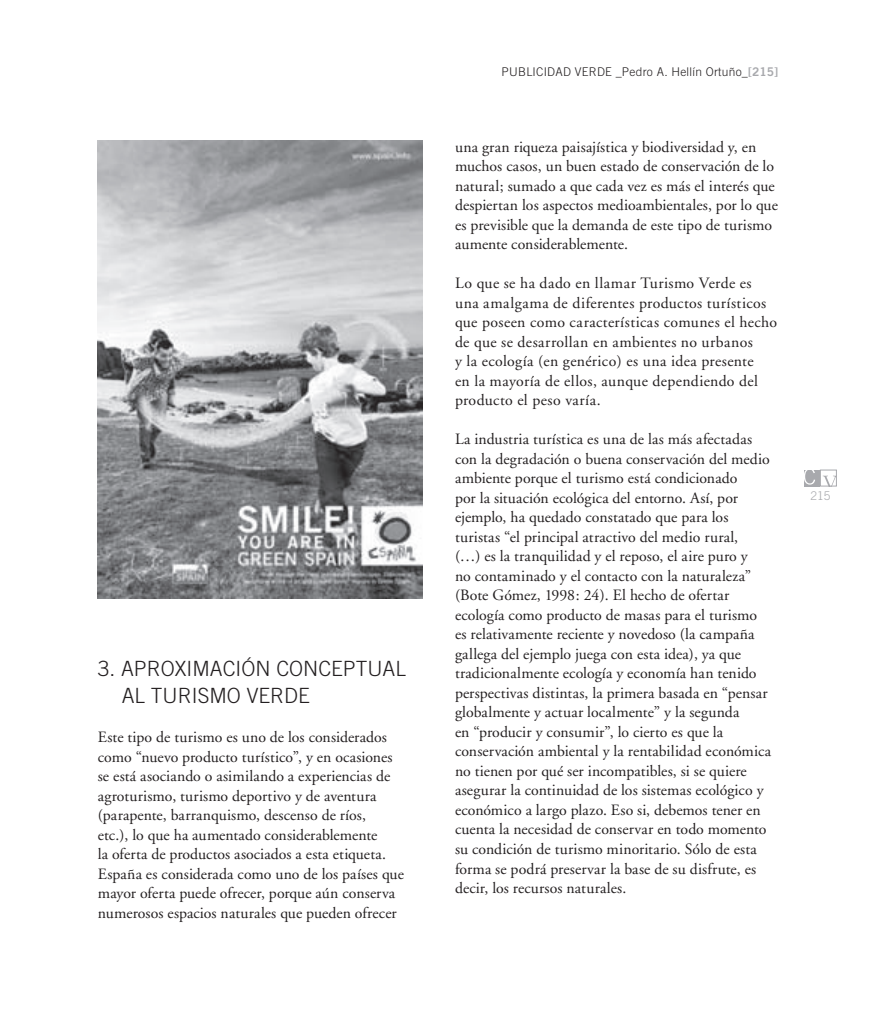
<style>
.page{position:relative;width:876px;height:1025px;background:#fff}
.page>*{position:absolute;margin:0;border:0;box-sizing:border-box;transform-origin:0 0}
.t1{font:300 21px "Trade Gothic";color:#231f20}
.t2{font:15.75px/19.5px "Adobe Garamond";letter-spacing:.005em;color:#231f20}
.t3{font:15.75px/19.5px "Adobe Garamond";letter-spacing:.025em;color:#231f20}
.t4{font:300 12px "Trade Gothic";letter-spacing:.02em;color:#231f20}
.t5{font:300 12px "Trade Gothic";color:#a8a9ad}
.s1{font-family:"Trade Gothic Bold Two";font-weight:400;color:#a8a9ad}
</style>
<div class="page">
<div style="left:804px;top:470px;width:16px;height:16px;background:#a8a9ad"></div>
<svg style="left:804px;top:470px;width:11px;height:14px"></svg>
<svg style="left:823px;top:476px;width:12px;height:8px"></svg>
<div style="left:820px;top:470px;width:17px;height:16px;border:1px solid #a8a9ad"></div>
<img style="left:98px;top:140px;width:324px;height:459px">
<h1 class="t1" style="left:98px;top:656px;width:62px">3. APROXIMACIÓN</h1>
<h1 class="t1" style="left:276px;top:656px;width:14px">CONCE</h1>
<h1 class="t1" style="left:343px;top:656px;width:27px">PTUAL</h1>
<h1 class="t1" style="left:122px;top:683px;width:43px">AL TURISMO</h1>
<h1 class="t1" style="left:247px;top:683px;width:14px">VERDE</h1>
<p class="t2" style="left:98px;top:728px;width:308px">Este tipo de turismo es uno de los considerados como “nuevo producto turístico”, y en ocasiones se está asociando o asimilando a experiencias de agroturismo, turismo deportivo y de aventura (parapente, barranquismo, descenso de ríos,<br>etc.), lo que ha aumentado considerablemente<br>la oferta de productos asociados a esta etiqueta.<br>España es considerada como uno de los países que mayor oferta puede ofrecer, porque aún conserva numerosos espacios naturales que pueden ofrecer</p>
<p class="t4" style="left:502px;top:64px;width:278px">PUBLICIDAD VERDE _PEDRO A. HELLÍN ORTUÑO_<span class="s1">[215]</span></p>
<p class="t2" style="left:455px;top:137px;width:324px">una gran riqueza paisajística y biodiversidad y, en muchos casos, un buen estado de conservación de lo natural; sumado a que cada vez es más el interés que despiertan los aspectos medioambientales, por lo que es previsible que la demanda de este tipo de turismo aumente considerablemente.</p>
<p class="t3" style="left:455px;top:274px;width:324px">Lo que se ha dado en llamar Turismo Verde es una amalgama de diferentes productos turísticos que poseen como características comunes el hecho de que se desarrollan en ambientes no urbanos<br>y la ecología (en genérico) es una idea presente<br>en la mayoría de ellos, aunque dependiendo del producto el peso varía.</p>
<p class="t2" style="left:455px;top:430px;width:318px">La industria turística es una de las más afectadas con la degradación o buena conservación del medio ambiente porque el turismo está condicionado<br>por la situación ecológica del entorno. Así, por ejemplo, ha quedado constatado que para los turistas “el principal atractivo del medio rural,<br>(…) es la tranquilidad y el reposo, el aire puro y<br>no contaminado y el contacto con la naturaleza” (Bote Gómez, 1998: 24). El hecho de ofertar ecología como producto de masas para el turismo es relativamente reciente y novedoso (la campaña gallega del ejemplo juega con esta idea), ya que tradicionalmente ecología y economía han tenido perspectivas distintas, la primera basada en “pensar globalmente y actuar localmente” y la segunda<br>en “producir y consumir”, lo cierto es que la conservación ambiental y la rentabilidad económica no tienen por qué ser incompatibles, si se quiere asegurar la continuidad de los sistemas ecológico y económico a largo plazo. Eso si, debemos tener en cuenta la necesidad de conservar en todo momento su condición de turismo minoritario. Sólo de esta forma se podrá preservar la base de su disfrute, es decir, los recursos naturales.</p>
<p class="t5" style="left:810px;top:488px;width:22px">215</p>
</div>
